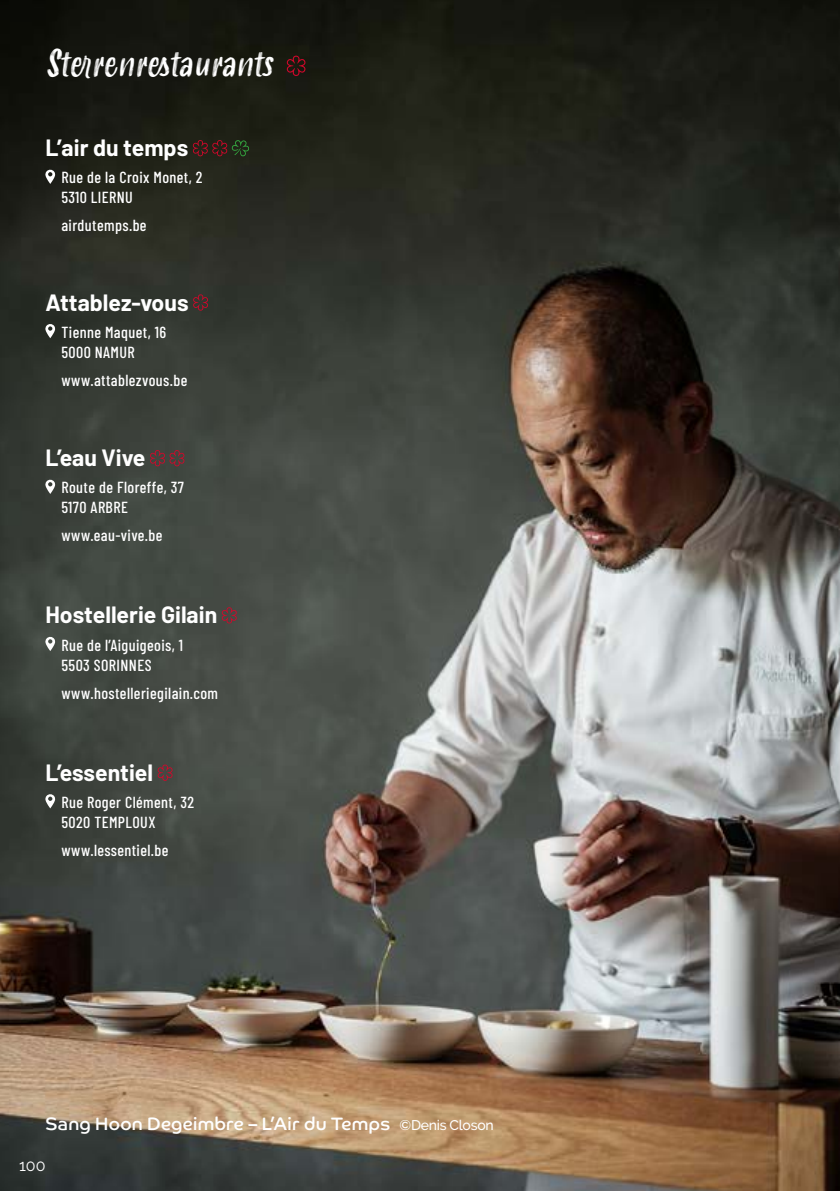
<style>
.page{position:relative;width:840px;height:1191px;background:#fff}
.page>*{position:absolute;margin:0;border:0;box-sizing:border-box;transform-origin:0 0}
.t1{font:italic 36px "Smoothy";color:#fff}
.t2{font:700 23px "Barlow";color:#fff}
.t3{font:18px "Co Headline";letter-spacing:.015em;color:#fff}
.t4{font:500 16px/20px "Barlow Condensed";letter-spacing:.025em;color:#fff}
.t5{font:16px "Raleway";color:#fff}
.s1{font-family:"Raleway";font-weight:500;font-size:14px}
</style>
<div class="page">
<img style="left:0;top:0;width:839px;height:1191px">
<svg style="left:193px;top:294px;width:15px;height:17px"></svg>
<svg style="left:45px;top:323px;width:10px;height:15px"></svg>
<svg style="left:222px;top:607px;width:14px;height:16px"></svg>
<svg style="left:45px;top:636px;width:10px;height:15px"></svg>
<svg style="left:193px;top:140px;width:56px;height:16px"></svg>
<svg style="left:45px;top:169px;width:10px;height:15px"></svg>
<svg style="left:150px;top:450px;width:34px;height:16px"></svg>
<svg style="left:45px;top:479px;width:10px;height:15px"></svg>
<svg style="left:158px;top:764px;width:14px;height:17px"></svg>
<svg style="left:45px;top:793px;width:10px;height:15px"></svg>
<svg style="left:287px;top:56px;width:18px;height:20px"></svg>
<h1 class="t1" style="left:45px;top:37px;width:229px">Sterrenrestaurants</h1>
<h2 class="t2" style="left:45px;top:131px;width:144px">L’air du temps</h2>
<p class="t4" style="left:61px;top:166px;width:142px">Rue de la Croix Monet, 2<br>5310 LIERNU</p>
<p class="t4" style="left:61px;top:214px;width:87px">airdutemps.be</p>
<h2 class="t2" style="left:45px;top:285px;width:145px">Attablez-vous</h2>
<p class="t4" style="left:61px;top:321px;width:106px">Tienne Maquet, 16<br>5000 NAMUR</p>
<p class="t4" style="left:61px;top:369px;width:127px">www.attablezvous.be</p>
<h2 class="t2" style="left:45px;top:441px;width:101px">L’eau Vive</h2>
<p class="t4" style="left:61px;top:476px;width:124px">Route de Floreffe, 37<br>5170 ARBRE</p>
<p class="t4" style="left:61px;top:524px;width:103px">www.eau-vive.be</p>
<h2 class="t2" style="left:45px;top:598px;width:173px">Hostellerie Gilain</h2>
<p class="t4" style="left:61px;top:633px;width:123px">Rue de l’Aiguigeois, 1<br>5503 SORINNES</p>
<p class="t4" style="left:61px;top:681px;width:158px">www.hostelleriegilain.com</p>
<h2 class="t2" style="left:45px;top:755px;width:109px">L’essentiel</h2>
<p class="t4" style="left:61px;top:791px;width:134px">Rue Roger Clément, 32<br>5020 TEMPLOUX</p>
<p class="t4" style="left:61px;top:839px;width:109px">www.lessentiel.be</p>
<p class="t3" style="left:45px;top:1113px;width:449px">Sang Hoon Degeimbre – L’Air du Temps <span class="s1">©Denis Closon</span></p>
<p class="t5" style="left:19px;top:1156px;width:28px">100</p>
</div>
